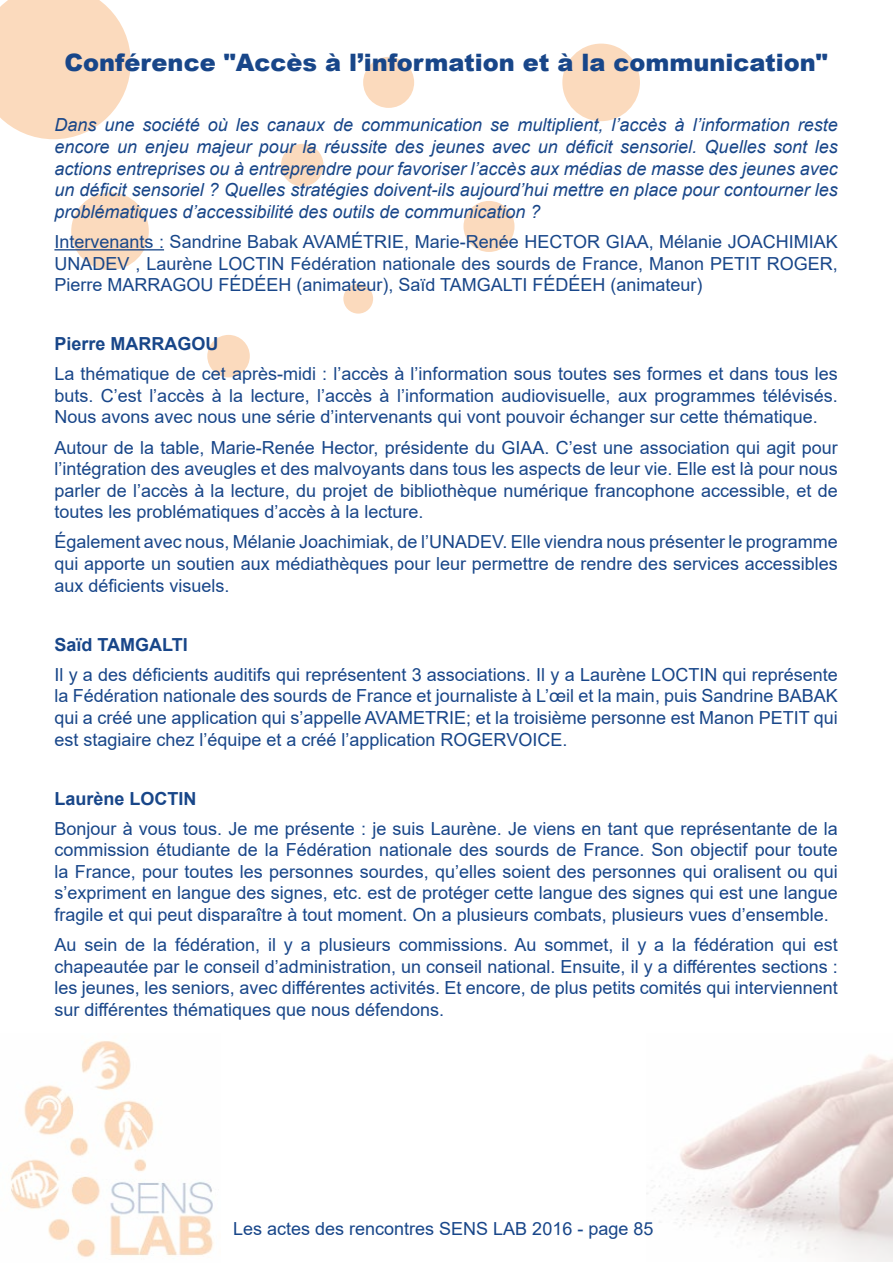
<style>
.page{position:relative;width:893px;height:1263px;background:#fff}
.page>*{position:absolute;margin:0;border:0;box-sizing:border-box;transform-origin:0 0}
.t1{font:900 24px "Arial";color:#184689}
.t2{font:18px/21.6px "Arial";color:#184689;text-align:justify}
.t3{font:italic 18px/21.6px "Arial";color:#184689;text-align:justify}
.t4{font:700 18px "Arial";color:#184689}
</style>
<div class="page">
<img style="left:10px;top:1041px;width:204px;height:216px">
<svg style="left:1px;top:0;width:130px;height:139px;background:#fbdec4"></svg>
<div style="left:71px;top:192px;width:78px;height:78px;background:#fbdabd;border-radius:50%"></div>
<div style="left:562px;top:44px;width:78px;height:77px;background:#fbdabd;border-radius:50%"></div>
<div style="left:463px;top:201px;width:51px;height:51px;background:#fbdabd;border-radius:50%"></div>
<div style="left:207px;top:335px;width:43px;height:42px;background:#fbdabd;border-radius:50%"></div>
<div style="left:343px;top:284px;width:30px;height:30px;background:#fbdabd;border-radius:50%"></div>
<div style="left:281px;top:144px;width:43px;height:42px;background:#fbdabd;border-radius:50%"></div>
<div style="left:363px;top:57px;width:51px;height:51px;background:#fbdabd;border-radius:50%"></div>
<img style="left:646px;top:1055px;width:247px;height:207px">
<hr style="left:54px;top:249px;width:110px;height:1px;background:#184689">
<h1 class="t1" style="left:65px;top:45px;width:765px">Conférence "Accès à l’information et à la communication"</h1>
<p class="t3" style="left:54px;top:115px;width:785px">Dans une société où les canaux de communication se multiplient, l’accès à l’information reste encore un enjeu majeur pour la réussite des jeunes avec un déficit sensoriel. Quelles sont les actions entreprises ou à entreprendre pour favoriser l’accès aux médias de masse des jeunes avec un déficit sensoriel ? Quelles stratégies doivent-ils aujourd’hui mettre en place pour contourner les problématiques d’accessibilité des outils de communication ?</p>
<p class="t2" style="left:54px;top:231px;width:785px">Intervenants : Sandrine Babak AVAMÉTRIE, Marie-Renée HECTOR GIAA, Mélanie JOACHIMIAK UNADEV , Laurène LOCTIN Fédération nationale des sourds de France, Manon PETIT ROGER, Pierre MARRAGOU FÉDÉEH (animateur), Saïd TAMGALTI FÉDÉEH (animateur)</p>
<p class="t4" style="left:54px;top:331px;width:166px">Pierre MARRAGOU</p>
<p class="t2" style="left:54px;top:363px;width:785px">La thématique de cet après-midi : l’accès à l’information sous toutes ses formes et dans tous les buts. C’est l’accès à la lecture, l’accès à l’information audiovisuelle, aux programmes télévisés.<br>Nous avons avec nous une série d’intervenants qui vont pouvoir échanger sur cette thématique.</p>
<p class="t2" style="left:54px;top:436px;width:785px">Autour de la table, Marie-Renée Hector, présidente du GIAA. C’est une association qui agit pour l’intégration des aveugles et des malvoyants dans tous les aspects de leur vie. Elle est là pour nous parler de l’accès à la lecture, du projet de bibliothèque numérique francophone accessible, et de toutes les problématiques d’accès à la lecture.</p>
<p class="t2" style="left:54px;top:531px;width:785px">Également avec nous, Mélanie Joachimiak, de l’UNADEV. Elle viendra nous présenter le programme qui apporte un soutien aux médiathèques pour leur permettre de rendre des services accessibles aux déficients visuels.</p>
<p class="t4" style="left:54px;top:632px;width:135px">Saïd TAMGALTI</p>
<p class="t2" style="left:54px;top:663px;width:785px">Il y a des déficients auditifs qui représentent 3 associations. Il y a Laurène LOCTIN qui représente la Fédération nationale des sourds de France et journaliste à L’œil et la main, puis Sandrine BABAK qui a créé une application qui s’appelle AVAMETRIE; et la troisième personne est Manon PETIT qui est stagiaire chez l’équipe et a créé l’application ROGERVOICE.</p>
<p class="t4" style="left:54px;top:785px;width:144px">Laurène LOCTIN</p>
<p class="t2" style="left:54px;top:817px;width:785px">Bonjour à vous tous. Je me présente : je suis Laurène. Je viens en tant que représentante de la commission étudiante de la Fédération nationale des sourds de France. Son objectif pour toute la France, pour toutes les personnes sourdes, qu’elles soient des personnes qui oralisent ou qui s’expriment en langue des signes, etc. est de protéger cette langue des signes qui est une langue fragile et qui peut disparaître à tout moment. On a plusieurs combats, plusieurs vues d’ensemble.</p>
<p class="t2" style="left:54px;top:934px;width:785px">Au sein de la fédération, il y a plusieurs commissions. Au sommet, il y a la fédération qui est chapeautée par le conseil d’administration, un conseil national. Ensuite, il y a différentes sections : les jeunes, les seniors, avec différentes activités. Et encore, de plus petits comités qui interviennent sur différentes thématiques que nous défendons.</p>
<p class="t2" style="left:233px;top:1218px;width:422px">Les actes des rencontres SENS LAB 2016 - page 85</p>
</div>
